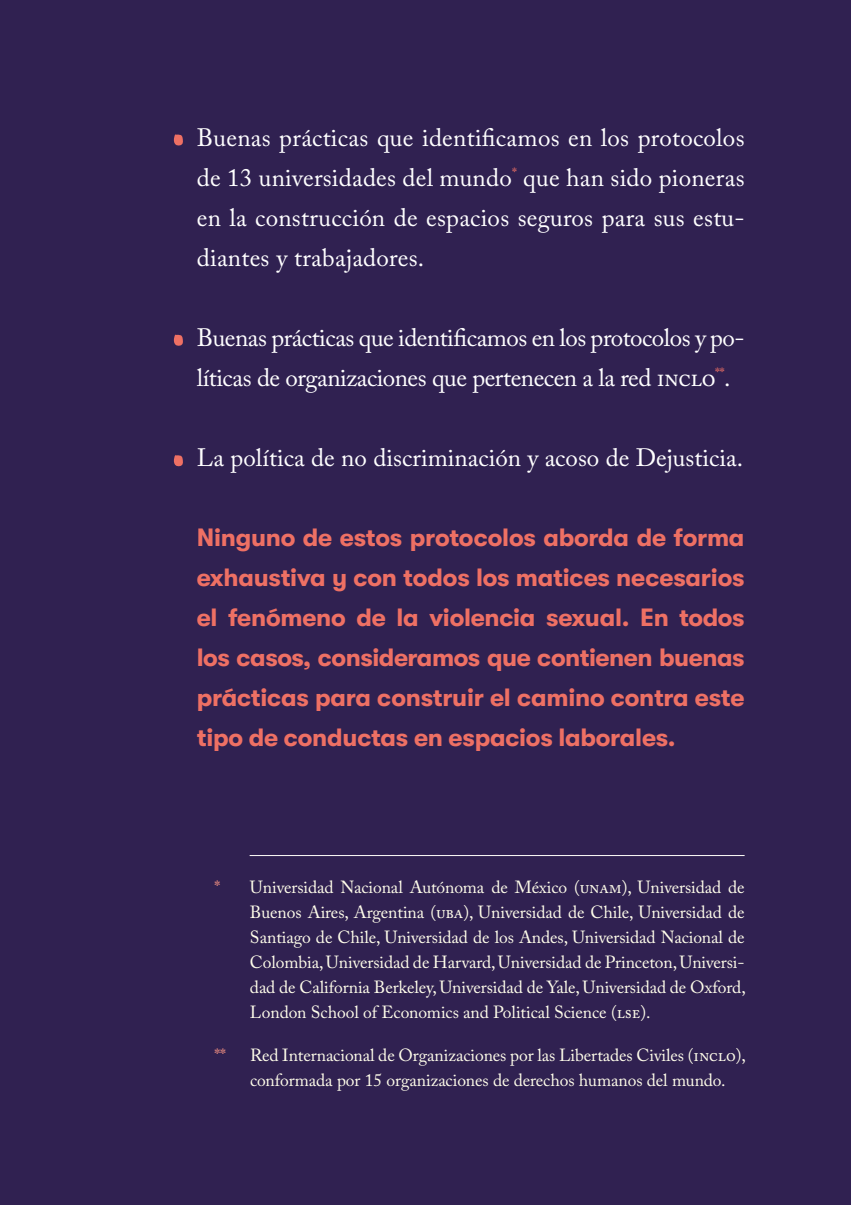
<style>
.page{position:relative;width:851px;height:1205px;background:#fff}
.page>*{position:absolute;margin:0;border:0;box-sizing:border-box;transform-origin:0 0}
.t1{font:700 25px/40px "GT Walsheim Pro";letter-spacing:-.01em;color:#ee7064;text-align:justify}
.t2{font:25px/40px "Adobe Caslon Pro";letter-spacing:.005em;color:#fff;text-align:justify}
.t3{font:25px/40px "Adobe Caslon Pro";letter-spacing:-.02em;color:#fff}
.t4{font:17.5px/25px "Adobe Caslon Pro";letter-spacing:-.005em;color:#fffdea;text-align:justify}
.t5{font:17.5px "Adobe Caslon Pro";color:#f29081}
.s1{color:#f29081}
</style>
<div class="page">
<div style="left:0;top:0;width:850px;height:1205px;background:#302151"></div>
<svg style="left:173px;top:134px;width:10px;height:12px"></svg>
<svg style="left:173px;top:334px;width:10px;height:12px"></svg>
<svg style="left:173px;top:455px;width:10px;height:12px"></svg>
<hr style="left:249px;top:855px;width:495px;height:1px;background:#fffefa">
<h1 class="t2" style="left:197px;top:118px;width:549px">Buenas prácticas que identificamos en los protocolos de 13 universidades del mundo<sup>*</sup> que han sido pioneras en la construcción de espacios seguros para sus estu&shy;diantes y trabajadores.</h1>
<h1 class="t3" style="left:197px;top:318px;width:549px">Buenas prácticas que identificamos en los protocolos y po&shy;líticas de organizaciones que pertenecen a la red inclo<sup>**</sup>.</h1>
<h1 class="t2" style="left:197px;top:438px;width:547px">La política de no discriminación y acoso de Dejusticia.</h1>
<p class="t1" style="left:197px;top:518px;width:549px">Ninguno de estos protocolos aborda de forma exhaustiva y con todos los matices necesarios el fenómeno de la violencia sexual. En todos los casos, consideramos que contienen buenas prácticas para construir el camino contra este tipo de conductas en espacios laborales.</p>
<p class="t4" style="left:250px;top:875px;width:497px;text-indent:-35px"><span class="s1">*</span> Universidad Nacional Autónoma de México (unam), Universidad de Buenos Aires, Argentina (uba), Universidad de Chile, Universidad de Santiago de Chile, Universidad de los Andes, Universidad Nacional de Colombia, Universidad de Harvard, Universidad de Princeton, Universi&shy;dad de California Berkeley, Universidad de Yale, Universidad de Oxford, London School of Economics and Political Science (lse).</p>
<p class="t5" style="left:214px;top:1045px;width:13px">**</p>
<p class="t4" style="left:250px;top:1043px;width:497px">Red Internacional de Organizaciones por las Libertades Civiles (inclo), conformada por 15 organizaciones de derechos humanos del mundo.</p>
</div>
